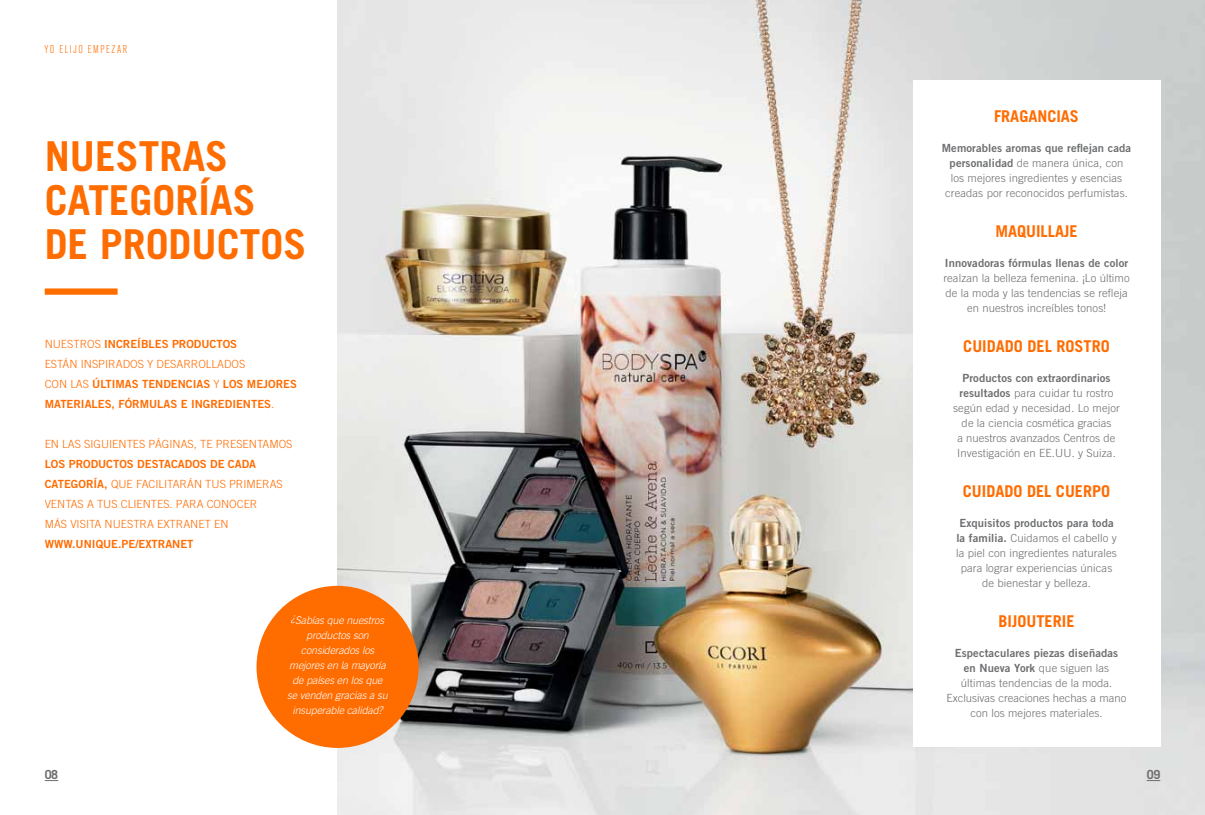
<style>
.page{position:relative;width:1205px;height:815px;background:#fff}
.page>*{position:absolute;margin:0;border:0;box-sizing:border-box;transform-origin:0 0}
.t1{font:700 41.25px/43.8px "Trade Gothic LT Std";color:#ff6c00}
.t2{font:700 16.25px "Trade Gothic LT Std";color:#ff6c00}
.t3{font:700 12.5px "Trade Gothic LT Std";color:#6d6e70}
.t4{font:300 11.25px/15px "Trade Gothic LT Std";letter-spacing:.01em;color:#6d6e70;text-align:center}
.t5{font:300 11.25px/20px "Trade Gothic LT Std";color:#ff6c00}
.t6{font:11.25px "Trade Gothic LT Std Bd 2";letter-spacing:.01em;color:#6d6e70}
.t7{font:11.25px/20px "Trade Gothic LT Std Bd 2";color:#ff6c00}
.t8{font:300 condensed 11.25px "Akzidenz Grotesk Std";letter-spacing:.13em;color:#ff6c00}
.t9{font:italic 300 10.62px/15px "Trade Gothic LT Std";letter-spacing:-.01em;color:#fff;text-align:center}
.s1{font-family:"Trade Gothic LT Std";font-weight:300}
.s2{font-family:"Trade Gothic LT Std Bd 2";font-weight:400}
</style>
<div class="page">
<svg style="left:45px;top:780px;width:13px;height:1px"></svg>
<div style="left:45px;top:288px;width:73px;height:6px;background:#ff6c00"></div>
<img style="left:337px;top:0;width:867px;height:814px">
<svg style="left:1146px;top:780px;width:13px;height:1px"></svg>
<div style="left:256px;top:585px;width:162px;height:162px;background:#ff6c00;border-radius:50%"></div>
<div style="left:912px;top:80px;width:247px;height:666px;background:#fff"></div>
<p class="t8" style="left:44px;top:43px;width:84px">YO ELIJO EMPEZAR</p>
<h1 class="t1" style="left:45px;top:135px;width:263px">NUESTRAS<br>CATEGORÍAS<br>DE PRODUCTOS</h1>
<p class="t7" style="left:45px;top:335px;width:194px"><span class="s1">NUESTROS</span> INCREÍBLES PRODUCTOS</p>
<p class="t5" style="left:45px;top:355px;width:202px">ESTÁN INSPIRADOS Y DESARROLLADOS</p>
<p class="t7" style="left:45px;top:375px;width:254px"><span class="s1">CON LAS</span> ÚLTIMAS TENDENCIAS <span class="s1">Y</span> LOS MEJORES<br>MATERIALES, FÓRMULAS E INGREDIENTES<span class="s1">.</span></p>
<p class="t5" style="left:45px;top:435px;width:249px">EN LAS SIGUIENTES PÁGINAS, TE PRESENTAMOS</p>
<p class="t7" style="left:45px;top:455px;width:213px">LOS PRODUCTOS DESTACADOS DE CADA</p>
<p class="t5" style="left:45px;top:475px;width:239px"><span class="s2">CATEGORÍA,</span> QUE FACILITARÁN TUS PRIMERAS<br>VENTAS A TUS CLIENTES. PARA CONOCER<br>MÁS VISITA NUESTRA EXTRANET EN</p>
<p class="t7" style="left:45px;top:535px;width:150px">WWW.UNIQUE.PE/EXTRANET</p>
<p class="t3" style="left:45px;top:767px;width:15px">08</p>
<p class="t9" style="left:287px;top:613px;width:102px">¿Sabías que nuestros productos son considerados los mejores en la mayoría de países en los que se venden gracias a su insuperable calidad?</p>
<h2 class="t2" style="left:993px;top:106px;width:86px">FRAGANCIAS</h2>
<p class="t6" style="left:941px;top:144px;width:191px">Memorables aromas que reflejan cada</p>
<p class="t4" style="left:944px;top:156px;width:184px"><span class="s2">personalidad</span> de manera única, con los mejores ingredientes y esencias creadas por reconocidos perfumistas.</p>
<h2 class="t2" style="left:995px;top:221px;width:84px">MAQUILLAJE</h2>
<p class="t6" style="left:944px;top:259px;width:185px">Innovadoras fórmulas llenas de color</p>
<p class="t4" style="left:943px;top:271px;width:188px">realzan la belleza femenina. ¡Lo último de la moda y las tendencias se refleja en nuestros increíbles tonos!</p>
<h2 class="t2" style="left:963px;top:336px;width:148px">CUIDADO DEL ROSTRO</h2>
<p class="t6" style="left:962px;top:374px;width:150px">Productos con extraordinarios</p>
<p class="t4" style="left:952px;top:386px;width:168px"><span class="s2">resultados</span> para cuidar tu rostro según edad y necesidad. Lo mejor de la ciencia cosmética gracias<br>a nuestros avanzados Centros de<br>Investigación en EE.UU. y Suiza.</p>
<h2 class="t2" style="left:962px;top:481px;width:149px">CUIDADO DEL CUERPO</h2>
<p class="t6" style="left:959px;top:519px;width:156px">Exquisitos productos para toda</p>
<p class="t4" style="left:955px;top:531px;width:162px"><span class="s2">la familia.</span> Cuidamos el cabello y la piel con ingredientes naturales para lograr experiencias únicas de bienestar y belleza.</p>
<h2 class="t2" style="left:998px;top:611px;width:77px">BIJOUTERIE</h2>
<p class="t6" style="left:954px;top:649px;width:165px">Espectaculares piezas diseñadas</p>
<p class="t4" style="left:946px;top:661px;width:181px"><span class="s2">en Nueva York</span> que siguen las últimas tendencias de la moda.<br>Exclusivas creaciones hechas a mano con los mejores materiales.</p>
<p class="t3" style="left:1146px;top:767px;width:15px">09</p>
</div>
